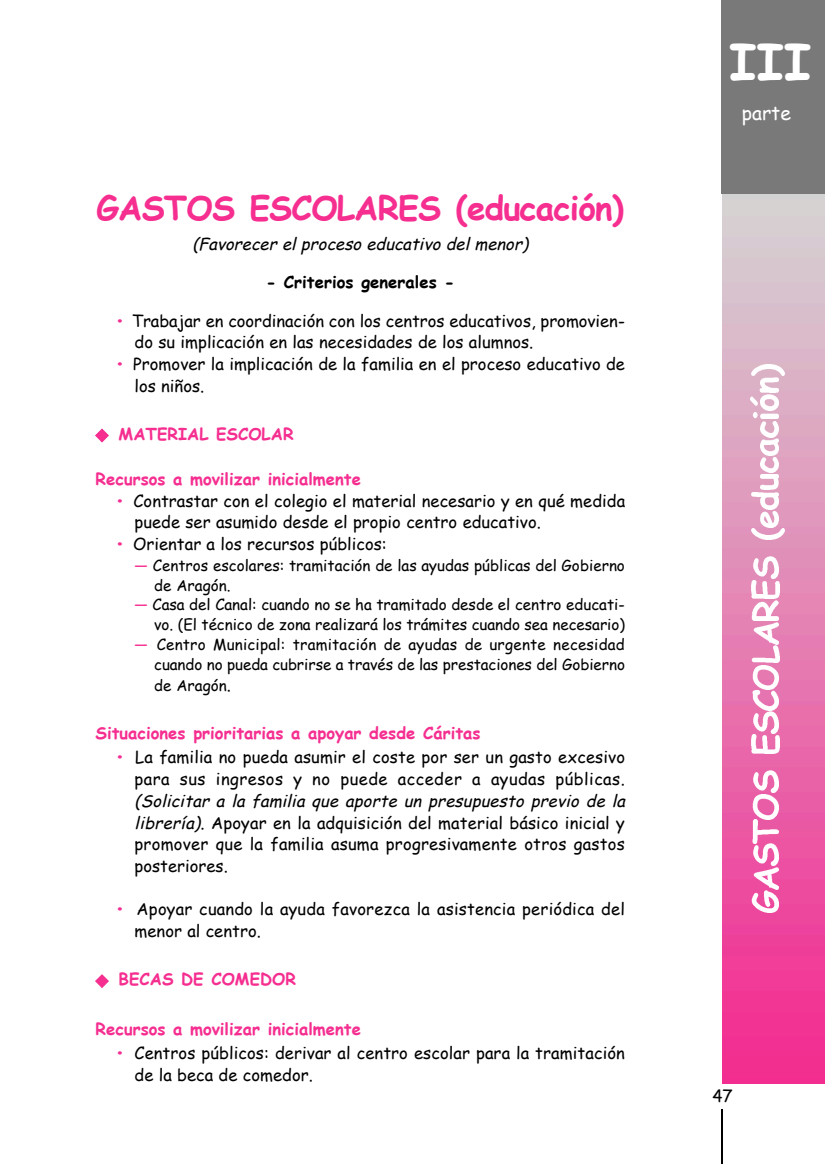
<style>
.page{position:relative;width:825px;height:1164px;background:#fff}
.page>*{position:absolute;margin:0;border:0;box-sizing:border-box;transform-origin:0 0}
.t1{font:700 49.8px "Comic Sans MS";color:#fff}
.t2{font:700 33.15px "Comic Sans MS";letter-spacing:-.025em;color:#f52e90}
.t3{font:19.35px "Comic Sans MS";color:#fff}
.t4{font:16.65px/21.8px "Comic Sans MS";color:#000}
.t5{font:700 16.65px "Comic Sans MS";color:#f52e90}
.t6{font:italic 16.65px "Comic Sans MS";color:#000}
.t7{font:700 16.65px "Comic Sans MS";letter-spacing:.005em;color:#000}
.t8{font:15.15px/20.1px "Comic Sans MS";color:#000;text-align:right}
.s1{font-weight:700;color:#f52e90}
.s2{color:#f52e90}
.s3{font-size:16.65px}
.s4{font-style:italic}
</style>
<div class="page">
<hr style="left:721px;top:1108px;width:1px;height:55px;background:#000">
<img style="left:722px;top:194px;width:102px;height:889px">
<img style="left:750px;top:890px;width:28px;height:22px">
<img style="left:740px;top:867px;width:37px;height:22px">
<img style="left:750px;top:820px;width:28px;height:45px">
<img style="left:740px;top:794px;width:38px;height:25px">
<img style="left:750px;top:770px;width:28px;height:23px">
<img style="left:750px;top:735px;width:29px;height:18px">
<img style="left:750px;top:691px;width:28px;height:42px">
<img style="left:740px;top:665px;width:38px;height:24px">
<img style="left:750px;top:645px;width:28px;height:18px">
<img style="left:740px;top:623px;width:37px;height:21px">
<img style="left:750px;top:600px;width:28px;height:20px">
<img style="left:750px;top:557px;width:29px;height:41px">
<img style="left:750px;top:529px;width:34px;height:10px">
<img style="left:750px;top:511px;width:28px;height:16px">
<img style="left:750px;top:492px;width:28px;height:17px">
<img style="left:750px;top:474px;width:28px;height:15px">
<img style="left:750px;top:457px;width:28px;height:15px">
<img style="left:750px;top:422px;width:28px;height:33px">
<img style="left:750px;top:412px;width:28px;height:6px">
<img style="left:750px;top:394px;width:28px;height:16px">
<img style="left:750px;top:377px;width:28px;height:15px">
<img style="left:750px;top:365px;width:34px;height:10px">
<div style="left:721px;top:0;width:103px;height:194px;background:#797979"></div>
<h2 class="t2" style="left:96px;top:184px;width:528px">GASTOS ESCOLARES (educación)</h2>
<p class="t6" style="left:192px;top:231px;width:342px">(Favorecer el proceso educativo del menor)</p>
<p class="t7" style="left:266px;top:270px;width:190px">- Criterios generales -</p>
<p class="t4" style="left:134px;top:309px;width:492px;text-indent:-19px"><span class="s1">•</span> Trabajar en coordinación con los centros educativos, promovien&shy;do su implicación en las necesidades de los alumnos.</p>
<p class="t4" style="left:134px;top:352px;width:491px;text-indent:-19px"><span class="s1">•</span> Promover la implicación de la familia en el proceso educativo de los niños.</p>
<p class="t5" style="left:119px;top:421px;width:176px">MATERIAL ESCOLAR</p>
<p class="t5" style="left:95px;top:467px;width:267px">Recursos a movilizar inicialmente</p>
<p class="t4" style="left:134px;top:489px;width:492px;text-indent:-19px"><span class="s1">•</span> Contrastar con el colegio el material necesario y en qué medida puede ser asumido desde el propio centro educativo.</p>
<p class="t4" style="left:115px;top:532px;width:273px"><span class="s1">•</span> Orientar a los recursos públicos:</p>
<p class="t8" style="left:154px;top:554px;width:472px;text-align:left;text-indent:-20px"><span class="s2">—</span> Centros escolares: tramitación de las ayudas públicas del Gobierno de Aragón.</p>
<p class="t8" style="left:134px;top:594px;width:491px"><span class="s2">—</span> Casa del Canal: cuando no se ha tramitado desde el centro educati&shy;vo. (El técnico de zona realizará los trámites cuando sea necesario)</p>
<p class="t8" style="left:134px;top:634px;width:491px;line-height:19.6px"><span class="s2">—</span> Centro Municipal: tramitación de ayudas de urgente necesidad cuando no pueda cubrirse a través de las prestaciones del Gobierno</p>
<p class="t8" style="left:154px;top:675px;width:78px">de Aragón<span class="s3">.</span></p>
<p class="t5" style="left:95px;top:721px;width:386px">Situaciones prioritarias a apoyar desde Cáritas</p>
<p class="t4" style="left:115px;top:745px;width:511px;text-align:right"><span class="s1">•</span> La familia no pueda asumir el coste por ser un gasto excesivo para sus ingresos y no puede acceder a ayudas públicas.</p>
<p class="t4" style="left:134px;top:789px;width:496px"><span class="s4">(Solicitar a la familia que aporte un presupuesto previo de la librería)</span>. Apoyar en la adquisición del material básico inicial y promover que la familia asuma progresivamente otros gastos posteriores.</p>
<p class="t4" style="left:134px;top:897px;width:491px;text-indent:-19px"><span class="s1">•</span> Apoyar cuando la ayuda favorezca la asistencia periódica del menor al centro.</p>
<p class="t5" style="left:119px;top:966px;width:179px">BECAS DE COMEDOR</p>
<p class="t5" style="left:95px;top:1016px;width:267px">Recursos a movilizar inicialmente</p>
<p class="t4" style="left:134px;top:1041px;width:491px;text-indent:-19px"><span class="s1">•</span> Centros públicos: derivar al centro escolar para la tramitación de la beca de comedor.</p>
<h1 class="t1" style="left:729px;top:25px;width:83px">III</h1>
<p class="t3" style="left:741px;top:98px;width:51px">parte</p>
<p class="t4" style="left:712px;top:1084px;width:22px">47</p>
</div>
